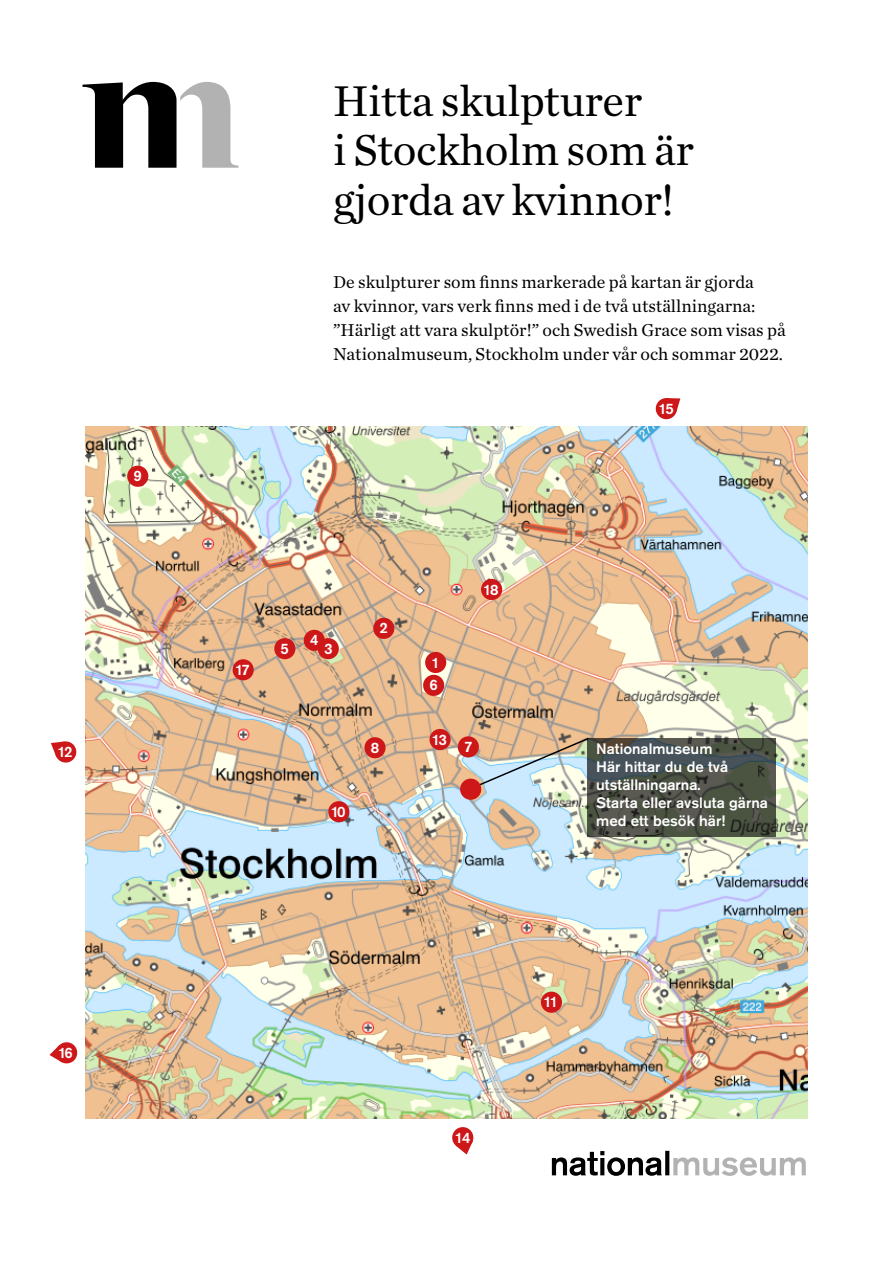
<style>
.page{position:relative;width:893px;height:1263px;background:#fff}
.page>*{position:absolute;margin:0;border:0;box-sizing:border-box;transform-origin:0 0}
.t1{font:45px/49.5px "Chronicle Text G1";letter-spacing:-.01em;color:#000}
.t2{font:18px/24px "Chronicle Text G1";color:#000}
.t3{font:500 15px/18px "Akzidenz Grotesk Pro";color:#fff}
</style>
<div class="page">
<img style="left:85px;top:426px;width:723px;height:692px">
<svg style="left:469px;top:736px;width:121px;height:54px"></svg>
<svg style="left:587px;top:738px;width:189px;height:99px"></svg>
<div style="left:425px;top:652px;width:21px;height:21px;background:#cd1719;border-radius:50%"></div>
<div style="left:481px;top:579px;width:21px;height:21px;background:#cd1719;border-radius:50%"></div>
<div style="left:233px;top:659px;width:21px;height:21px;background:#cd1719;border-radius:50%"></div>
<div style="left:429px;top:729px;width:22px;height:21px;background:#cd1719;border-radius:50%"></div>
<div style="left:328px;top:801px;width:21px;height:21px;background:#cd1719;border-radius:50%"></div>
<div style="left:541px;top:992px;width:21px;height:21px;background:#cd1719;border-radius:50%"></div>
<div style="left:423px;top:675px;width:21px;height:21px;background:#cd1719;border-radius:50%"></div>
<div style="left:364px;top:737px;width:22px;height:21px;background:#cd1719;border-radius:50%"></div>
<div style="left:458px;top:736px;width:21px;height:21px;background:#cd1719;border-radius:50%"></div>
<div style="left:460px;top:779px;width:21px;height:21px;background:#cd1719;border-radius:50%"></div>
<div style="left:373px;top:618px;width:21px;height:21px;background:#cd1719;border-radius:50%"></div>
<div style="left:318px;top:638px;width:21px;height:21px;background:#cd1719;border-radius:50%"></div>
<div style="left:304px;top:630px;width:21px;height:21px;background:#cd1719;border-radius:50%"></div>
<div style="left:274px;top:638px;width:21px;height:21px;background:#cd1719;border-radius:50%"></div>
<div style="left:127px;top:466px;width:21px;height:21px;background:#cd1719;border-radius:50%"></div>
<svg style="left:670px;top:398px;width:10px;height:12px"></svg>
<div style="left:656px;top:398px;width:21px;height:21px;background:#cd1719;border-radius:50%"></div>
<svg style="left:51px;top:741px;width:26px;height:22px"></svg>
<svg style="left:49px;top:1042px;width:29px;height:22px"></svg>
<svg style="left:452px;top:1127px;width:22px;height:27px"></svg>
<svg style="left:552px;top:1151px;width:254px;height:25px"></svg>
<svg style="left:83px;top:82px;width:155px;height:86px"></svg>
<p class="t3" style="left:134px;top:467px;width:10px">9</p>
<p class="t3" style="left:57px;top:742px;width:17px">12</p>
<p class="t3" style="left:58px;top:1043px;width:16px">16</p>
<h1 class="t1" style="left:333px;top:73px;width:362px">Hitta skulpturer<br>i Stockholm som är gjorda av kvinnor!</h1>
<p class="t2" style="left:333px;top:269px;width:454px">De skulpturer som finns markerade på kartan är gjorda<br>av kvinnor, vars verk finns med i de två utställningarna: ”Härligt att vara skulptör!” och Swedish Grace som visas på Nationalmuseum, Stockholm under vår och sommar 2022.</p>
<p class="t3" style="left:659px;top:399px;width:17px">15</p>
<p class="t3" style="left:235px;top:660px;width:16px">17</p>
<p class="t3" style="left:281px;top:639px;width:10px">5</p>
<p class="t3" style="left:310px;top:631px;width:10px">4</p>
<p class="t3" style="left:324px;top:639px;width:10px">3</p>
<p class="t3" style="left:331px;top:802px;width:16px">10</p>
<p class="t3" style="left:380px;top:619px;width:10px">2</p>
<p class="t3" style="left:431px;top:653px;width:10px">1</p>
<p class="t3" style="left:429px;top:676px;width:10px">6</p>
<p class="t3" style="left:483px;top:580px;width:17px">18</p>
<p class="t3" style="left:432px;top:730px;width:16px">13</p>
<p class="t3" style="left:371px;top:738px;width:10px">8</p>
<p class="t3" style="left:464px;top:738px;width:10px">7</p>
<p class="t3" style="left:596px;top:740px;width:173px">Nationalmuseum<br>Här hittar du de två utställningarna.<br>Starta eller avsluta gärna med ett besök här!</p>
<p class="t3" style="left:455px;top:1128px;width:17px">14</p>
<p class="t3" style="left:543px;top:993px;width:16px">11</p>
</div>
